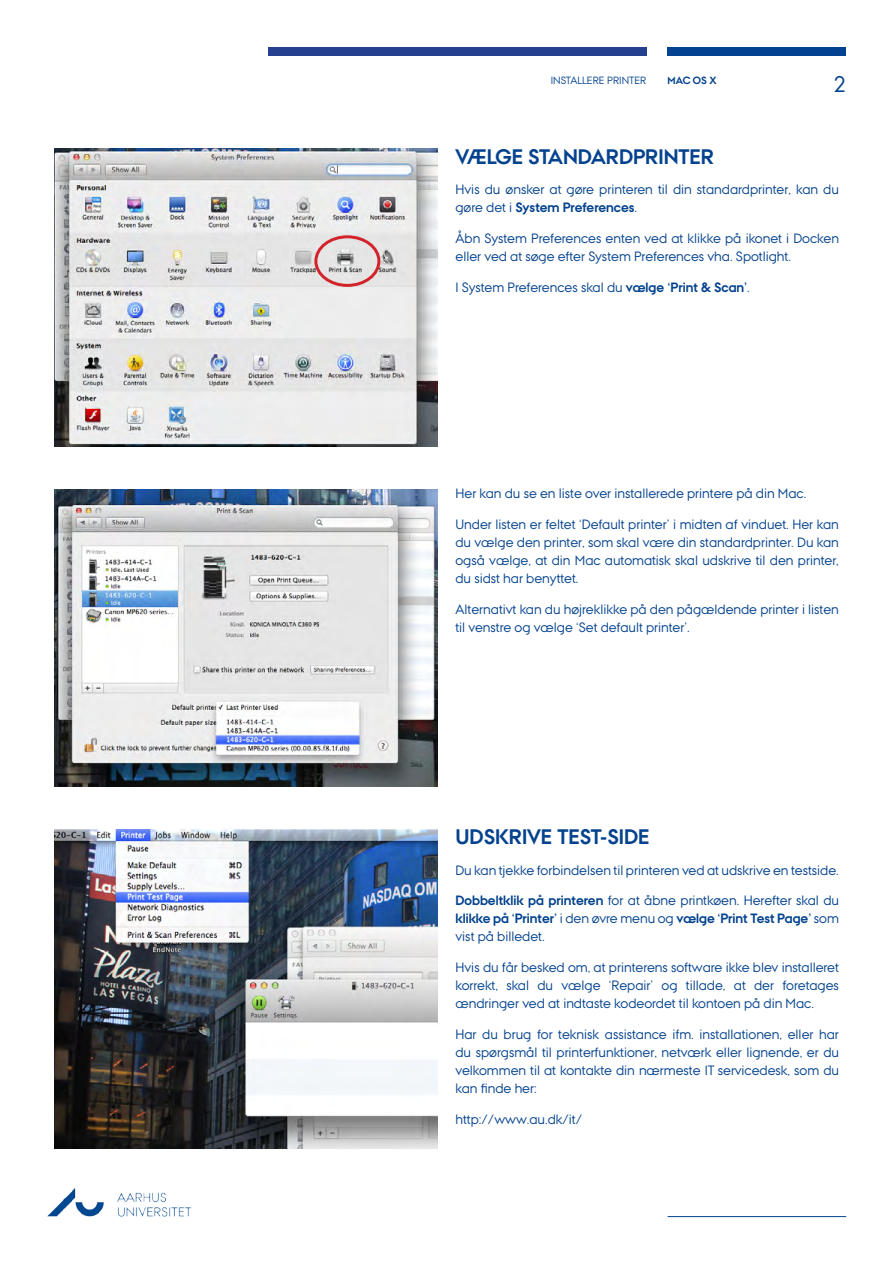
<style>
.page{position:relative;width:893px;height:1263px;background:#fff}
.page>*{position:absolute;margin:0;border:0;box-sizing:border-box;transform-origin:0 0}
.t1{font:22.5px "AU Passata";color:#03428e}
.t2{font:700 21px "AU Passata";color:#03428e}
.t3{font:13.5px/18px "AU Passata";color:#03428e;text-align:justify}
.t4{font:10.5px "AU Passata";color:#03428e}
.t5{font:700 10.5px "AU Passata";color:#03428e}
.s1{font-weight:700}
</style>
<div class="page">
<div style="left:668px;top:47px;width:178px;height:8px;background:#03428e"></div>
<div style="left:268px;top:47px;width:378px;height:8px;background:#25408f"></div>
<hr style="left:668px;top:1216px;width:178px;height:1px;background:#03428e">
<img style="left:47px;top:1188px;width:144px;height:29px">
<img style="left:54px;top:829px;width:383px;height:319px">
<img style="left:54px;top:489px;width:383px;height:298px">
<img style="left:54px;top:149px;width:383px;height:297px">
<div style="left:314px;top:235px;width:66px;height:52px;border:3px solid #d2232a;border-radius:50%"></div>
<p class="t4" style="left:551px;top:74px;width:97px">installere printer</p>
<h1 class="t1" style="left:833px;top:71px;width:14px">2</h1>
<p class="t5" style="left:668px;top:74px;width:50px">mac os x</p>
<h2 class="t2" style="left:455px;top:144px;width:260px">Vælge standardprinter</h2>
<p class="t3" style="left:455px;top:180px;width:385px">Hvis du ønsker at gøre printeren til din standardprinter, kan du gøre det i <span class="s1">System Preferences</span>.</p>
<p class="t3" style="left:455px;top:229px;width:385px">Åbn System Preferences enten ved at klikke på ikonet i Docken eller ved at søge efter System Preferences vha. Spotlight.</p>
<p class="t3" style="left:455px;top:278px;width:296px">I System Preferences skal du <span class="s1">vælge ‘Print &amp; Scan’</span>.</p>
<p class="t3" style="left:455px;top:485px;width:352px">Her kan du se en liste over installerede printere på din Mac.</p>
<p class="t3" style="left:455px;top:515px;width:385px">Under listen er feltet ‘Default printer’ i midten af vinduet. Her kan du vælge den printer, som skal være din standardprinter. Du kan også vælge, at din Mac automatisk skal udskrive til den printer, du sidst har benyttet.</p>
<p class="t3" style="left:455px;top:600px;width:385px">Alternativt kan du højreklikke på den pågældende printer i listen til venstre og vælge ‘Set default printer’.</p>
<h2 class="t2" style="left:455px;top:824px;width:195px">Udskrive test-side</h2>
<p class="t3" style="left:455px;top:861px;width:385px">Du kan tjekke forbindelsen til printeren ved at udskrive en testside.</p>
<p class="t3" style="left:455px;top:891px;width:385px"><span class="s1">Dobbeltklik på printeren</span> for at åbne printkøen. Herefter skal du <span class="s1">klikke på ‘Printer’</span> i den øvre menu og <span class="s1">vælge ‘Print Test Page’</span> som vist på billedet.</p>
<p class="t3" style="left:455px;top:958px;width:385px">Hvis du får besked om, at printerens software ikke blev installeret korrekt, skal du vælge ‘Repair’ og tillade, at der foretages ændringer ved at indtaste kodeordet til kontoen på din Mac.</p>
<p class="t3" style="left:455px;top:1025px;width:385px">Har du brug for teknisk assistance ifm. installationen, eller har du spørgsmål til printerfunktioner, netværk eller lignende, er du velkommen til at kontakte din nærmeste IT servicedesk, som du kan finde her:</p>
<p class="t3" style="left:455px;top:1110px;width:128px">http://www.au.dk/it/</p>
</div>
